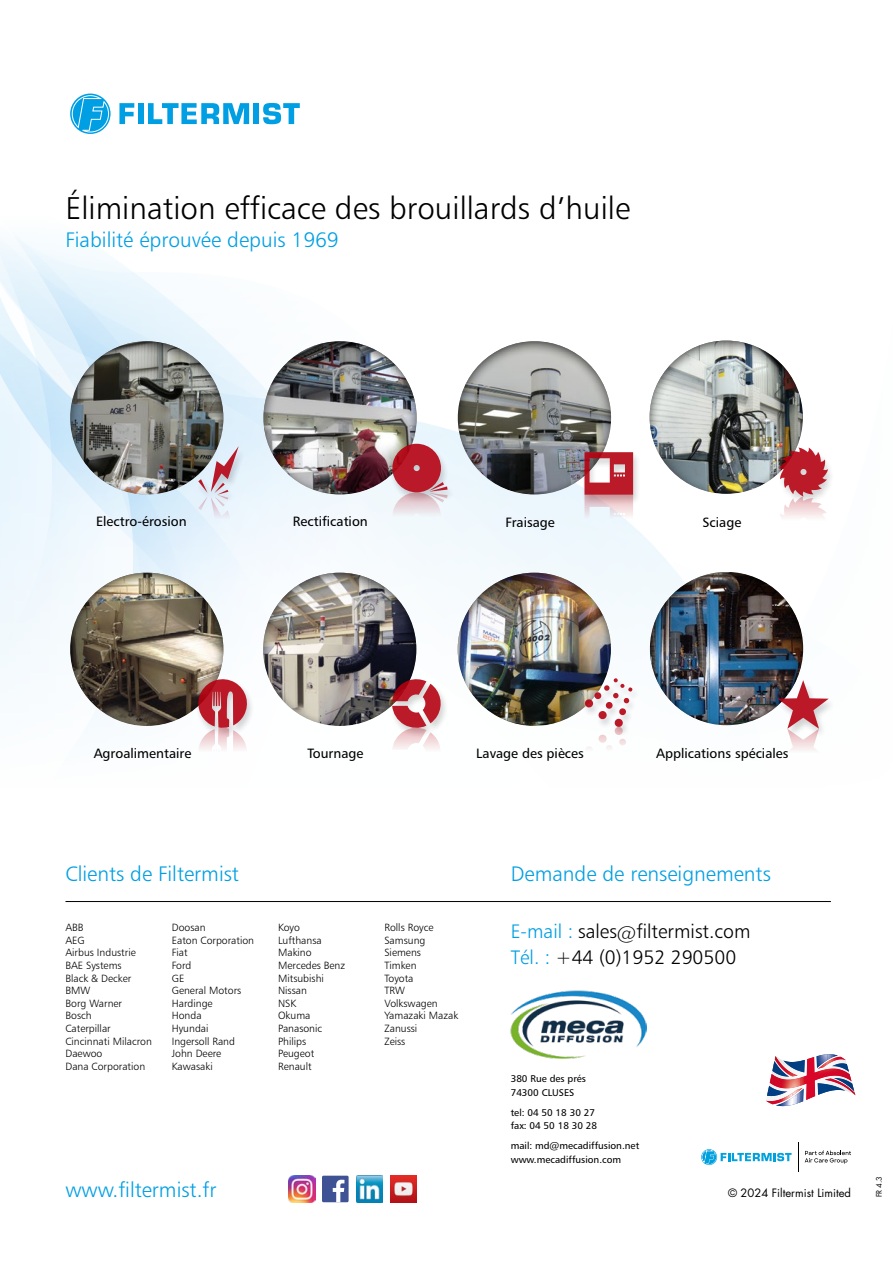
<style>
.page{position:relative;width:893px;height:1263px;background:#fff}
.page>*{position:absolute;margin:0;border:0;box-sizing:border-box;transform-origin:0 0}
.t1{font:31.5px "Humanist 777 BT Light B";color:#000}
.t2{font:21px "Humanist 777 BT Light B";color:#009fe3}
.t3{font:19.5px "Humanist 777 BT Light B";color:#000}
.t4{font:13.5px "Humanist 777 BT Roman B";color:#000}
.t5{font:11.25px "Futura Std";color:#000}
.t6{font:10.5px "Humanist 777 BT Light B";color:#000}
.t7{font:9.75px "Humanist 777 BT Roman B";color:#000}
.t8{font:7.5px "Futura Std";color:#000}
.s1{color:#009fe3}
</style>
<div class="page">
<svg style="left:517px;top:417px;width:158px;height:204px"></svg>
<svg style="left:0;top:236px;width:517px;height:444px"></svg>
<div style="left:261px;top:571px;width:156px;height:156px;background:#000;opacity:.75"></div>
<div style="left:389px;top:678px;width:60px;height:60px;background:#000;opacity:.2"></div>
<svg style="left:392px;top:679px;width:52px;height:70px"></svg>
<div style="left:68px;top:340px;width:156px;height:156px;background:#000;opacity:.75"></div>
<div style="left:196px;top:446px;width:51px;height:59px;background:#000;opacity:.2"></div>
<svg style="left:198px;top:446px;width:41px;height:73px;background:#cbc1c9"></svg>
<div style="left:261px;top:340px;width:156px;height:156px;background:#000;opacity:.75"></div>
<div style="left:389px;top:443px;width:67px;height:60px;background:#000;opacity:.2"></div>
<svg style="left:392px;top:444px;width:56px;height:73px;background:#cd838c"></svg>
<div style="left:455px;top:340px;width:156px;height:156px;background:#000;opacity:.75"></div>
<div style="left:581px;top:451px;width:61px;height:54px;background:#000;opacity:.2"></div>
<svg style="left:584px;top:452px;width:49px;height:67px;background:#cf8189"></svg>
<div style="left:647px;top:339px;width:156px;height:156px;background:#000;opacity:.75"></div>
<div style="left:776px;top:447px;width:60px;height:59px;background:#000;opacity:.2"></div>
<svg style="left:779px;top:448px;width:49px;height:70px"></svg>
<div style="left:68px;top:571px;width:156px;height:156px;background:#000;opacity:.75"></div>
<div style="left:195px;top:678px;width:61px;height:60px;background:#fcfdff"></div>
<svg style="left:195px;top:679px;width:55px;height:71px"></svg>
<div style="left:455px;top:571px;width:156px;height:156px;background:#000;opacity:.75"></div>
<div style="left:582px;top:677px;width:59px;height:60px;background:#000;opacity:.2"></div>
<svg style="left:584px;top:678px;width:49px;height:71px"></svg>
<div style="left:648px;top:571px;width:156px;height:156px;background:#000;opacity:.75"></div>
<div style="left:775px;top:680px;width:61px;height:59px;background:#000;opacity:.2"></div>
<svg style="left:778px;top:680px;width:51px;height:70px"></svg>
<svg style="left:766px;top:1054px;width:90px;height:53px"></svg>
<img style="left:390px;top:1176px;width:27px;height:26px">
<div style="left:322px;top:1176px;width:27px;height:26px;background:#3e5294"></div>
<svg style="left:333px;top:1180px;width:11px;height:22px"></svg>
<img style="left:356px;top:1176px;width:27px;height:26px">
<img style="left:289px;top:1176px;width:26px;height:26px">
<img style="left:511px;top:990px;width:136px;height:68px">
<hr style="left:65px;top:901px;width:766px;height:1px;background:#000">
<svg style="left:701px;top:1149px;width:91px;height:16px"></svg>
<svg style="left:805px;top:1150px;width:46px;height:14px"></svg>
<hr style="left:798px;top:1142px;width:1px;height:30px;background:#000">
<svg style="left:119px;top:103px;width:15px;height:21px"></svg>
<div style="left:138px;top:103px;width:6px;height:21px;background:#009fe3"></div>
<svg style="left:148px;top:103px;width:101px;height:21px"></svg>
<div style="left:254px;top:103px;width:5px;height:21px;background:#009fe3"></div>
<svg style="left:263px;top:103px;width:37px;height:21px"></svg>
<svg style="left:70px;top:94px;width:41px;height:40px"></svg>
<svg style="left:71px;top:95px;width:38px;height:38px"></svg>
<p class="t1" style="left:65px;top:188px;width:566px">Élimination efficace des brouillards d’huile</p>
<p class="t2" style="left:65px;top:226px;width:275px">Fiabilité éprouvée depuis 1969</p>
<p class="t4" style="left:96px;top:513px;width:92px">Electro-érosion</p>
<p class="t4" style="left:293px;top:513px;width:76px">Rectification</p>
<p class="t4" style="left:505px;top:514px;width:51px">Fraisage</p>
<p class="t4" style="left:703px;top:514px;width:40px">Sciage</p>
<p class="t4" style="left:94px;top:745px;width:99px">Agroalimentaire</p>
<p class="t4" style="left:656px;top:745px;width:134px">Applications spéciales</p>
<p class="t4" style="left:308px;top:745px;width:57px">Tournage</p>
<p class="t4" style="left:476px;top:745px;width:109px">Lavage des pièces</p>
<p class="t2" style="left:65px;top:861px;width:175px">Clients de Filtermist</p>
<p class="t2" style="left:511px;top:861px;width:262px">Demande de renseignements</p>
<p class="t6" style="left:65px;top:921px;width:20px">ABB</p>
<p class="t6" style="left:65px;top:934px;width:21px">AEG</p>
<p class="t6" style="left:65px;top:946px;width:72px">Airbus Industrie</p>
<p class="t6" style="left:65px;top:959px;width:58px">BAE Systems</p>
<p class="t6" style="left:65px;top:971px;width:67px">Black &amp; Decker</p>
<p class="t6" style="left:65px;top:984px;width:26px">BMW</p>
<p class="t6" style="left:65px;top:997px;width:58px">Borg Warner</p>
<p class="t6" style="left:65px;top:1009px;width:28px">Bosch</p>
<p class="t6" style="left:65px;top:1022px;width:47px">Caterpillar</p>
<p class="t6" style="left:65px;top:1034px;width:88px">Cincinnati Milacron</p>
<p class="t6" style="left:65px;top:1047px;width:39px">Daewoo</p>
<p class="t6" style="left:65px;top:1060px;width:81px">Dana Corporation</p>
<p class="t6" style="left:384px;top:921px;width:51px">Rolls Royce</p>
<p class="t6" style="left:384px;top:934px;width:43px">Samsung</p>
<p class="t6" style="left:384px;top:946px;width:38px">Siemens</p>
<p class="t6" style="left:384px;top:959px;width:34px">Timken</p>
<p class="t6" style="left:384px;top:971px;width:31px">Toyota</p>
<p class="t6" style="left:384px;top:984px;width:22px">TRW</p>
<p class="t6" style="left:384px;top:997px;width:55px">Volkswagen</p>
<p class="t6" style="left:384px;top:1009px;width:75px">Yamazaki Mazak</p>
<p class="t6" style="left:384px;top:1022px;width:34px">Zanussi</p>
<p class="t6" style="left:384px;top:1034px;width:22px">Zeiss</p>
<p class="t3" style="left:511px;top:920px;width:241px"><span class="s1">E-mail :</span> sales@filtermist.com</p>
<p class="t3" style="left:511px;top:945px;width:227px"><span class="s1">Tél. :</span> +44 (0)1952 290500</p>
<p class="t6" style="left:172px;top:921px;width:35px">Doosan</p>
<p class="t6" style="left:172px;top:934px;width:84px">Eaton Corporation</p>
<p class="t6" style="left:172px;top:946px;width:17px">Fiat</p>
<p class="t6" style="left:172px;top:959px;width:21px">Ford</p>
<p class="t6" style="left:172px;top:971px;width:14px">GE</p>
<p class="t6" style="left:172px;top:984px;width:71px">General Motors</p>
<p class="t6" style="left:172px;top:997px;width:42px">Hardinge</p>
<p class="t6" style="left:172px;top:1009px;width:31px">Honda</p>
<p class="t6" style="left:172px;top:1022px;width:38px">Hyundai</p>
<p class="t6" style="left:172px;top:1034px;width:65px">Ingersoll Rand</p>
<p class="t6" style="left:172px;top:1047px;width:51px">John Deere</p>
<p class="t6" style="left:172px;top:1060px;width:43px">Kawasaki</p>
<p class="t6" style="left:278px;top:921px;width:23px">Koyo</p>
<p class="t6" style="left:278px;top:934px;width:45px">Lufthansa</p>
<p class="t6" style="left:278px;top:946px;width:35px">Makino</p>
<p class="t6" style="left:278px;top:959px;width:69px">Mercedes Benz</p>
<p class="t6" style="left:278px;top:971px;width:47px">Mitsubishi</p>
<p class="t6" style="left:278px;top:984px;width:30px">Nissan</p>
<p class="t6" style="left:278px;top:997px;width:20px">NSK</p>
<p class="t6" style="left:278px;top:1009px;width:34px">Okuma</p>
<p class="t6" style="left:278px;top:1022px;width:46px">Panasonic</p>
<p class="t6" style="left:278px;top:1034px;width:30px">Philips</p>
<p class="t6" style="left:278px;top:1047px;width:38px">Peugeot</p>
<p class="t6" style="left:278px;top:1060px;width:35px">Renault</p>
<p class="t7" style="left:511px;top:1073px;width:77px">380 Rue des prés</p>
<p class="t7" style="left:511px;top:1086px;width:65px">74300 CLUSES</p>
<p class="t7" style="left:511px;top:1106px;width:86px">tel: 04 50 18 30 27</p>
<p class="t7" style="left:511px;top:1120px;width:88px">fax: 04 50 18 30 28</p>
<p class="t7" style="left:511px;top:1140px;width:130px">mail: md@mecadiffusion.net</p>
<p class="t7" style="left:511px;top:1153px;width:112px">www.mecadiffusion.com</p>
<p class="t2" style="left:65px;top:1177px;width:152px">www.filtermist.fr</p>
<p class="t5" style="left:728px;top:1186px;width:124px">© 2024 Filtermist Limited</p>
<p class="t8" style="left:874px;top:1197px;width:23px;rotate:-90deg">FR 4.3</p>
</div>
